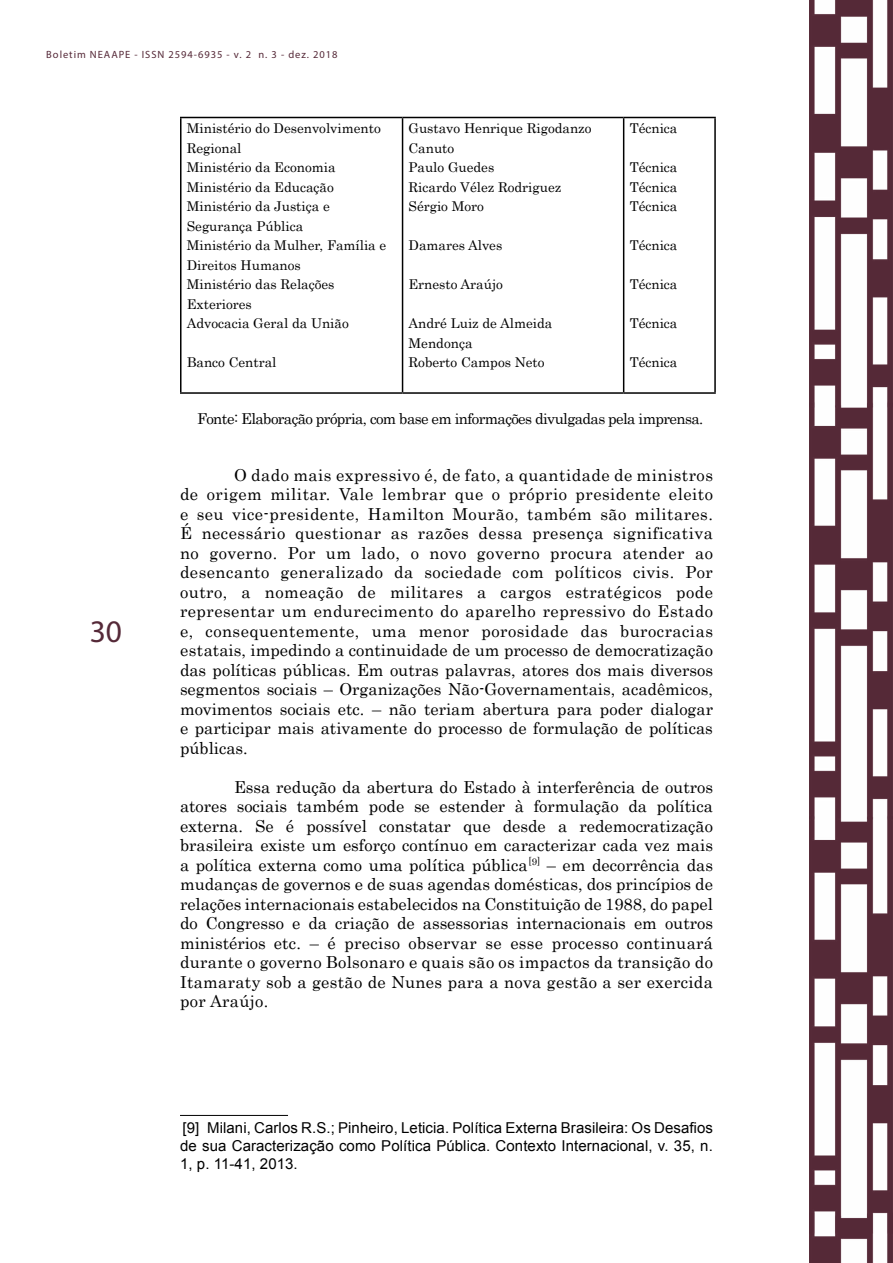
<style>
.page{position:relative;width:893px;height:1263px;background:#fff}
.page>*{position:absolute;margin:0;border:0;box-sizing:border-box;transform-origin:0 0}
.t1{font:31.5px "Myriad Pro";color:#552938}
.t2{font:16.5px/19.5px "Century";letter-spacing:.01em;color:#000;text-align:justify}
.t3{font:15px/18px "Arial";letter-spacing:.005em;color:#000;text-align:justify}
.t4{font:15px "Century";letter-spacing:-.04em;color:#000}
.t5{font:13.5px/19.5px "Century";color:#000}
.t6{font:10.5px "Myriad Pro";letter-spacing:.09em;color:#552938}
</style>
<div class="page">
<img style="left:809px;top:0;width:84px;height:1263px">
<hr style="left:180px;top:117px;width:223px;height:1px;background:#000">
<hr style="left:180px;top:118px;width:2px;height:274px;background:#000">
<hr style="left:403px;top:117px;width:221px;height:1px;background:#000">
<hr style="left:402px;top:118px;width:1px;height:274px;background:#000">
<hr style="left:624px;top:117px;width:92px;height:1px;background:#000">
<hr style="left:623px;top:118px;width:1px;height:274px;background:#000">
<hr style="left:714px;top:118px;width:2px;height:274px;background:#000">
<hr style="left:180px;top:392px;width:223px;height:2px;background:#000">
<hr style="left:403px;top:392px;width:221px;height:2px;background:#000">
<hr style="left:624px;top:392px;width:92px;height:2px;background:#000">
<hr style="left:180px;top:1115px;width:108px;height:1px;background:#000">
<p class="t6" style="left:46px;top:48px;width:293px">Boletim NEAAPE - ISSN 2594-6935 - v. 2 n. 3 - dez. 2018</p>
<p class="t5" style="left:187px;top:118px;width:201px">Ministério do Desenvolvimento<br>Regional<br>Ministério da Economia<br>Ministério da Educação<br>Ministério da Justiça e<br>Segurança Pública<br>Ministério da Mulher, Família e<br>Direitos Humanos<br>Ministério das Relações<br>Exteriores<br>Advocacia Geral da União</p>
<p class="t5" style="left:187px;top:352px;width:91px">Banco Central</p>
<p class="t5" style="left:409px;top:118px;width:185px">Gustavo Henrique Rigodanzo<br>Canuto<br>Paulo Guedes<br>Ricardo Vélez Rodriguez<br>Sérgio Moro</p>
<p class="t5" style="left:409px;top:235px;width:95px">Damares Alves</p>
<p class="t5" style="left:409px;top:274px;width:96px">Ernesto Araújo</p>
<p class="t5" style="left:409px;top:313px;width:145px">André Luiz de Almeida<br>Mendonça<br>Roberto Campos Neto</p>
<p class="t5" style="left:630px;top:118px;width:49px">Técnica</p>
<p class="t5" style="left:630px;top:157px;width:49px;text-align:justify">Técnica Técnica Técnica</p>
<p class="t5" style="left:630px;top:235px;width:49px">Técnica</p>
<p class="t5" style="left:630px;top:274px;width:49px">Técnica</p>
<p class="t5" style="left:630px;top:313px;width:49px">Técnica</p>
<p class="t5" style="left:630px;top:352px;width:49px">Técnica</p>
<h1 class="t1" style="left:90px;top:612px;width:34px">30</h1>
<p class="t4" style="left:197px;top:406px;width:508px">Fonte: Elaboração própria, com base em informações divulgadas pela imprensa.</p>
<p class="t2" style="left:180px;top:464px;width:534px;text-indent:54px">O dado mais expressivo é, de fato, a quantidade de ministros de origem militar. Vale lembrar que o próprio presidente eleito e seu vice-presidente, Hamilton Mourão, também são militares.<br>É necessário questionar as razões dessa presença significativa no governo. Por um lado, o novo governo procura atender ao desencanto generalizado da sociedade com políticos civis. Por outro, a nomeação de militares a cargos estratégicos pode representar um endurecimento do aparelho repressivo do Estado e, consequentemente, uma menor porosidade das burocracias estatais, impedindo a continuidade de um processo de democratização das políticas públicas. Em outras palavras, atores dos mais diversos segmentos sociais – Organizações Não-Governamentais, acadêmicos, movimentos sociais etc. – não teriam abertura para poder dialogar e participar mais ativamente do processo de formulação de políticas públicas.</p>
<p class="t2" style="left:180px;top:776px;width:534px;text-indent:54px">Essa redução da abertura do Estado à interferência de outros atores sociais também pode se estender à formulação da política externa. Se é possível constatar que desde a redemocratização brasileira existe um esforço contínuo em caracterizar cada vez mais a política externa como uma política pública <sup>[9]</sup> – em decorrência das mudanças de governos e de suas agendas domésticas, dos princípios de relações internacionais estabelecidos na Constituição de 1988, do papel do Congresso e da criação de assessorias internacionais em outros ministérios etc. – é preciso observar se esse processo continuará durante o governo Bolsonaro e quais são os impactos da transição do Itamaraty sob a gestão de Nunes para a nova gestão a ser exercida por Araújo.</p>
<p class="t3" style="left:180px;top:1119px;width:534px">[9] Milani, Carlos R.S.; Pinheiro, Leticia. Política Externa Brasileira: Os Desafios de sua Caracterização como Política Pública. Contexto Internacional, v. 35, n.<br>1, p. 11-41, 2013.</p>
</div>
